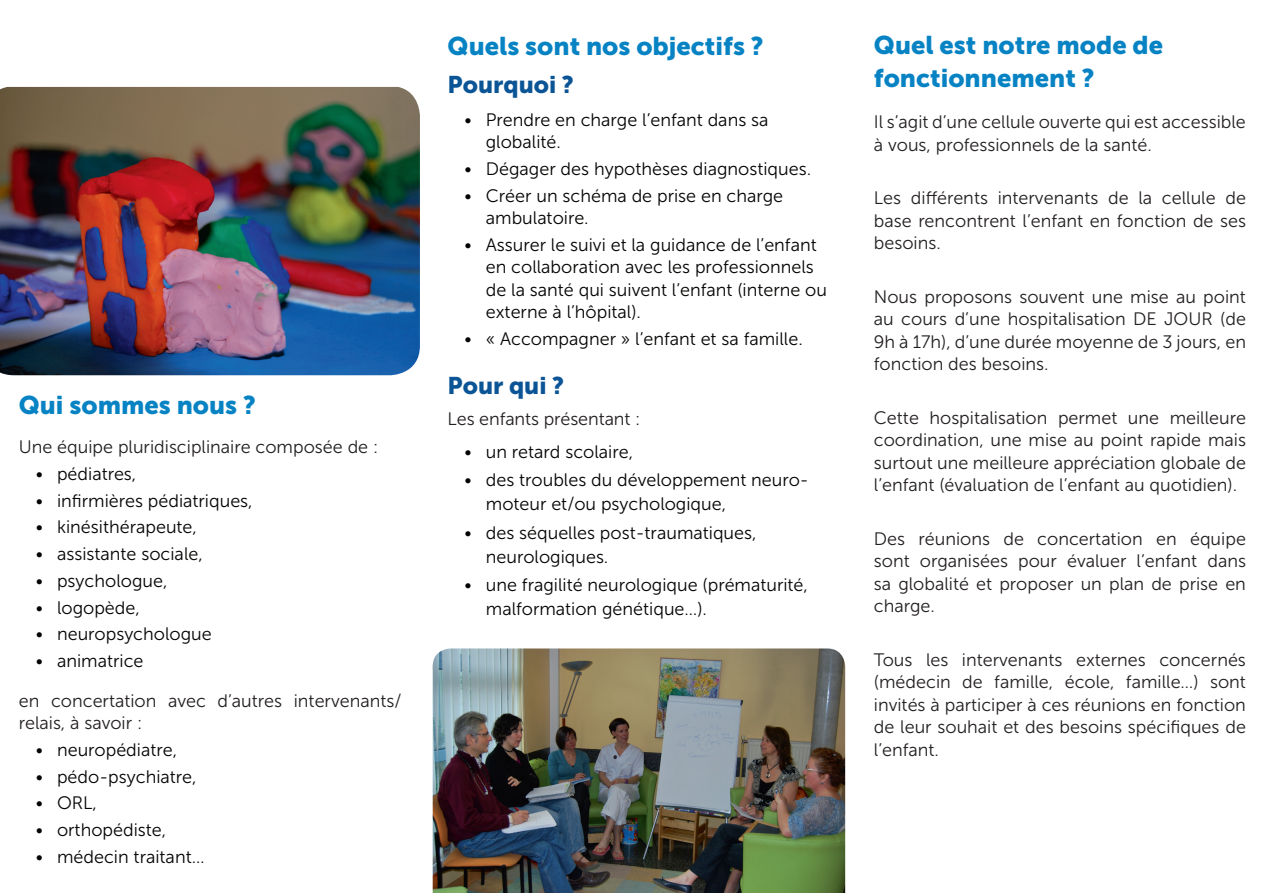
<style>
.page{position:relative;width:1263px;height:893px;background:#fff}
.page>*{position:absolute;margin:0;border:0;box-sizing:border-box;transform-origin:0 0}
.t1{font:25.5px/32.4px "Museo Sans 900";color:#0783c4}
.t2{font:24px "Museo Sans 900";color:#0b5596}
.t3{font:18px/22.5px "Museo Sans 300";color:#231f20;text-align:justify}
.t4{font:18px/22.5px "Museo Sans 300";color:#040503}
</style>
<div class="page">
<img style="left:433px;top:648px;width:412px;height:245px">
<img style="left:0;top:87px;width:420px;height:288px">
<h1 class="t1" style="left:19px;top:388px;width:239px">Qui sommes nous ?</h1>
<p class="t3" style="left:19px;top:436px;width:361px">Une équipe pluridisciplinaire composée de :</p>
<p class="t4" style="left:36px;top:463px;width:102px">• pédiatres,</p>
<p class="t4" style="left:36px;top:489px;width:218px">• infirmières pédiatriques,</p>
<p class="t4" style="left:36px;top:516px;width:163px">• kinésithérapeute,</p>
<p class="t4" style="left:36px;top:543px;width:168px">• assistante sociale,</p>
<p class="t4" style="left:36px;top:569px;width:133px">• psychologue,</p>
<p class="t4" style="left:36px;top:596px;width:106px">• logopède,</p>
<p class="t4" style="left:36px;top:623px;width:177px">• neuropsychologue</p>
<p class="t4" style="left:36px;top:650px;width:109px">• animatrice</p>
<p class="t3" style="left:19px;top:689px;width:384px">en concertation avec d’autres intervenants/ relais, à savoir :</p>
<p class="t4" style="left:36px;top:739px;width:143px">• neuropédiatre,</p>
<p class="t4" style="left:36px;top:765px;width:162px">• pédo-psychiatre,</p>
<p class="t4" style="left:36px;top:792px;width:63px">• ORL,</p>
<p class="t4" style="left:36px;top:819px;width:132px">• orthopédiste,</p>
<p class="t4" style="left:36px;top:845px;width:170px">• médecin traitant…</p>
<h1 class="t1" style="left:448px;top:30px;width:318px">Quels sont nos objectifs ?</h1>
<h2 class="t2" style="left:448px;top:71px;width:128px">Pourquoi ?</h2>
<p class="t4" style="left:486px;top:108px;width:284px;text-indent:-21px">• Prendre en charge l’enfant dans sa globalité.</p>
<p class="t4" style="left:465px;top:158px;width:348px">• Dégager des hypothèses diagnostiques.</p>
<p class="t4" style="left:486px;top:184px;width:299px;text-indent:-21px">• Créer un schéma de prise en charge ambulatoire.</p>
<p class="t4" style="left:486px;top:234px;width:343px;text-indent:-21px">• Assurer le suivi et la guidance de l’enfant en collaboration avec les professionnels de la santé qui suivent l’enfant (interne ou externe à l’hôpital).</p>
<p class="t4" style="left:465px;top:328px;width:340px">• « Accompagner » l’enfant et sa famille.</p>
<h2 class="t2" style="left:448px;top:372px;width:118px">Pour qui ?</h2>
<p class="t3" style="left:448px;top:408px;width:194px">Les enfants présentant :</p>
<p class="t4" style="left:465px;top:441px;width:170px">• un retard scolaire,</p>
<p class="t4" style="left:486px;top:468px;width:324px;line-height:24px;text-indent:-21px">• des troubles du développement neuro&shy;moteur et/ou psychologique,</p>
<p class="t4" style="left:486px;top:521px;width:272px;line-height:24px;text-indent:-21px">• des séquelles post-traumatiques, neurologiques.</p>
<p class="t4" style="left:486px;top:573px;width:324px;line-height:24px;text-indent:-21px">• une fragilité neurologique (prématurité, malformation génétique…).</p>
<h1 class="t1" style="left:874px;top:29px;width:291px">Quel est notre mode de fonctionnement ?</h1>
<p class="t3" style="left:874px;top:111px;width:374px">Il s’agit d’une cellule ouverte qui est accessible à vous, professionnels de la santé.</p>
<p class="t3" style="left:874px;top:187px;width:374px">Les différents intervenants de la cellule de base rencontrent l’enfant en fonction de ses besoins.</p>
<p class="t3" style="left:874px;top:286px;width:374px">Nous proposons souvent une mise au point au cours d’une hospitalisation DE JOUR (de 9h à 17h), d’une durée moyenne de 3 jours, en fonction des besoins.</p>
<p class="t3" style="left:874px;top:407px;width:374px">Cette hospitalisation permet une meilleure coordination, une mise au point rapide mais surtout une meilleure appréciation globale de l’enfant (évaluation de l’enfant au quotidien).</p>
<p class="t3" style="left:874px;top:528px;width:374px">Des réunions de concertation en équipe sont organisées pour évaluer l’enfant dans sa globalité et proposer un plan de prise en charge.</p>
<p class="t3" style="left:874px;top:649px;width:374px">Tous les intervenants externes concernés (médecin de famille, école, famille…) sont invités à participer à ces réunions en fonction de leur souhait et des besoins spécifiques de l’enfant.</p>
</div>
